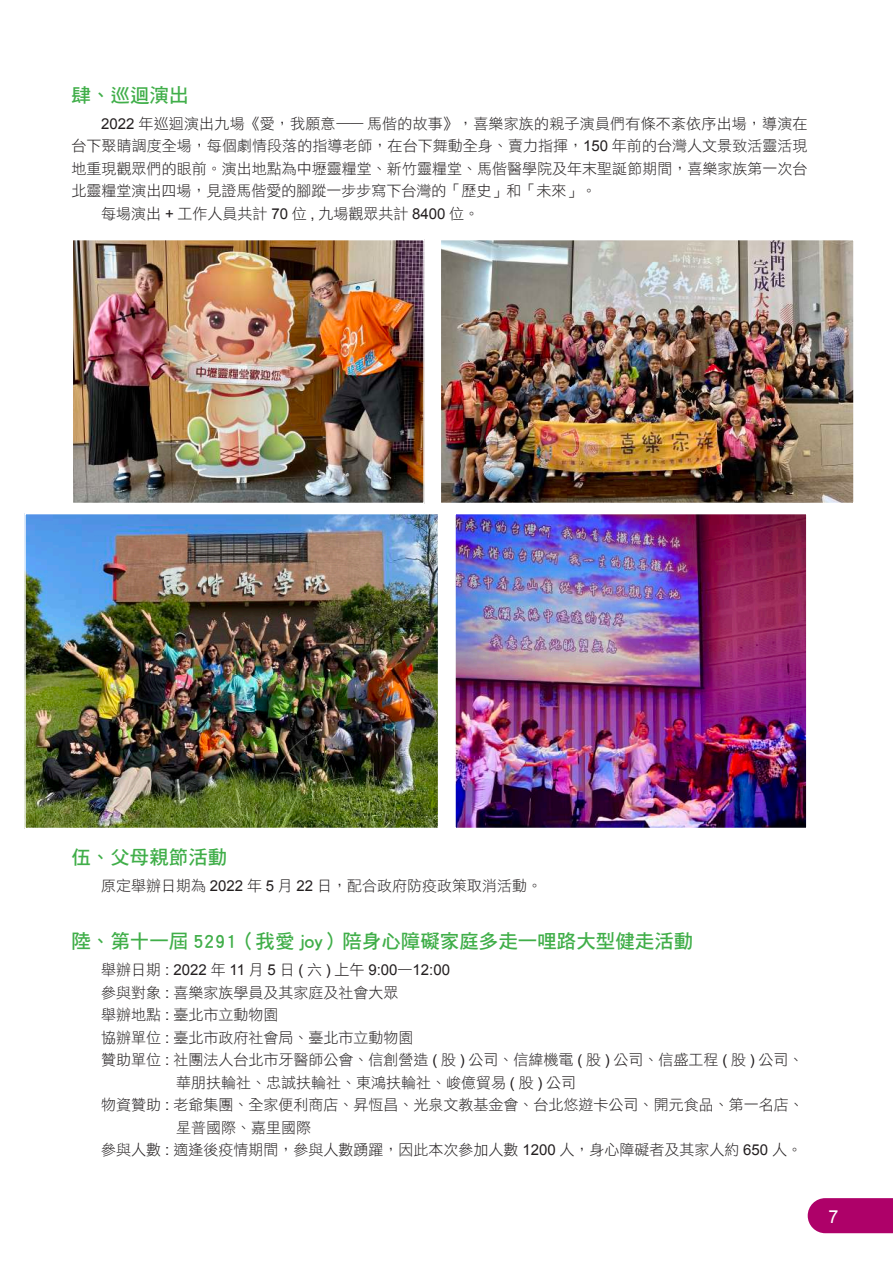
<style>
.page{position:relative;width:893px;height:1263px;background:#fff}
.page>*{position:absolute;margin:0;border:0;box-sizing:border-box;transform-origin:0 0}
.t1{font:19.5px "DF Hei Std W7";color:#40ae49}
.t2{font:18px "Arial";color:#fff}
.t3{font:15px "DF Hei Std W3";color:#231f20}
.t4{font:15px "Arial";color:#231f20}
.s1{font-family:"Arial"}
.s2{font-family:"DF Hei Std W3"}
</style>
<div class="page">
<img style="left:75px;top:242px;width:347px;height:259px">
<div style="left:72px;top:239px;width:353px;height:265px;border:2px solid #fff"></div>
<img style="left:457px;top:516px;width:347px;height:310px">
<div style="left:454px;top:513px;width:353px;height:316px;border:2px solid #fff"></div>
<img style="left:443px;top:242px;width:409px;height:259px">
<div style="left:440px;top:239px;width:415px;height:265px;border:2px solid #fff"></div>
<img style="left:27px;top:516px;width:409px;height:310px">
<div style="left:24px;top:513px;width:415px;height:316px;border:2px solid #fff"></div>
<svg style="left:808px;top:1198px;width:85px;height:35px"></svg>
<h1 class="t1" style="left:72px;top:84px;width:118px">肆、巡迴演出</h1>
<p class="t3" style="left:101px;top:115px;width:708px"><span class="s1">2022</span> 年巡迴演出九場《愛，我願意—— 馬偕的故事》，喜樂家族的親子演員們有條不紊依序出場，導演在</p>
<p class="t3" style="left:72px;top:138px;width:737px">台下聚睛調度全場，每個劇情段落的指導老師，在台下舞動全身、賣力指揮，<span class="s1">150</span> 年前的台灣人文景致活靈活現</p>
<p class="t3" style="left:72px;top:160px;width:737px">地重現觀眾們的眼前。演出地點為中壢靈糧堂、新竹靈糧堂、馬偕醫學院及年末聖誕節期間，喜樂家族第一次台</p>
<p class="t3" style="left:72px;top:183px;width:526px">北靈糧堂演出四場，見證馬偕愛的腳蹤一步步寫下台灣的「歷史」和「未來」。</p>
<p class="t3" style="left:101px;top:205px;width:379px">每場演出 <span class="s1">+</span> 工作人員共計 <span class="s1">70</span> 位 <span class="s1">,</span> 九場觀眾共計 <span class="s1">8400</span> 位。</p>
<h1 class="t1" style="left:71px;top:846px;width:157px">伍、父母親節活動</h1>
<p class="t3" style="left:101px;top:877px;width:442px">原定舉辦日期為 <span class="s1">2022</span> 年 <span class="s1">5</span> 月 <span class="s1">22</span> 日，配合政府防疫政策取消活動。</p>
<h1 class="t1" style="left:71px;top:931px;width:624px">陸、第十一屆 5291（我愛 joy）陪身心障礙家庭多走一哩路大型健走活動</h1>
<p class="t4" style="left:101px;top:960px;width:350px"><span class="s2">舉辦日期</span> : 2022 <span class="s2">年</span> 11 <span class="s2">月</span> 5 <span class="s2">日</span> ( <span class="s2">六</span> ) <span class="s2">上午</span> 9:00<span class="s2">—</span>12:00</p>
<p class="t3" style="left:101px;top:984px;width:299px">參與對象 <span class="s1">:</span> 喜樂家族學員及其家庭及社會大眾</p>
<p class="t3" style="left:101px;top:1007px;width:179px">舉辦地點 <span class="s1">:</span> 臺北市立動物園</p>
<p class="t3" style="left:101px;top:1029px;width:314px">協辦單位 <span class="s1">:</span> 臺北市政府社會局、臺北市立動物園</p>
<p class="t3" style="left:101px;top:1052px;width:704px">贊助單位 <span class="s1">:</span> 社團法人台北市牙醫師公會、信創營造 <span class="s1">(</span> 股 <span class="s1">)</span> 公司、信緯機電 <span class="s1">(</span> 股 <span class="s1">)</span> 公司、信盛工程 <span class="s1">(</span> 股 <span class="s1">)</span> 公司、</p>
<p class="t3" style="left:176px;top:1074px;width:401px">華朋扶輪社、忠誠扶輪社、東鴻扶輪社、峻億貿易 <span class="s1">(</span> 股 <span class="s1">)</span> 公司</p>
<p class="t3" style="left:101px;top:1097px;width:704px">物資贊助 <span class="s1">:</span> 老爺集團、全家便利商店、昇恆昌、光泉文教基金會、台北悠遊卡公司、開元食品、第一名店、</p>
<p class="t3" style="left:176px;top:1119px;width:136px">星普國際、嘉里國際</p>
<p class="t3" style="left:101px;top:1142px;width:702px">參與人數 <span class="s1">:</span> 適逢後疫情期間，參與人數踴躍，因此本次參加人數 <span class="s1">1200</span> 人，身心障礙者及其家人約 <span class="s1">650</span> 人。</p>
<p class="t2" style="left:828px;top:1205px;width:12px">7</p>
</div>
